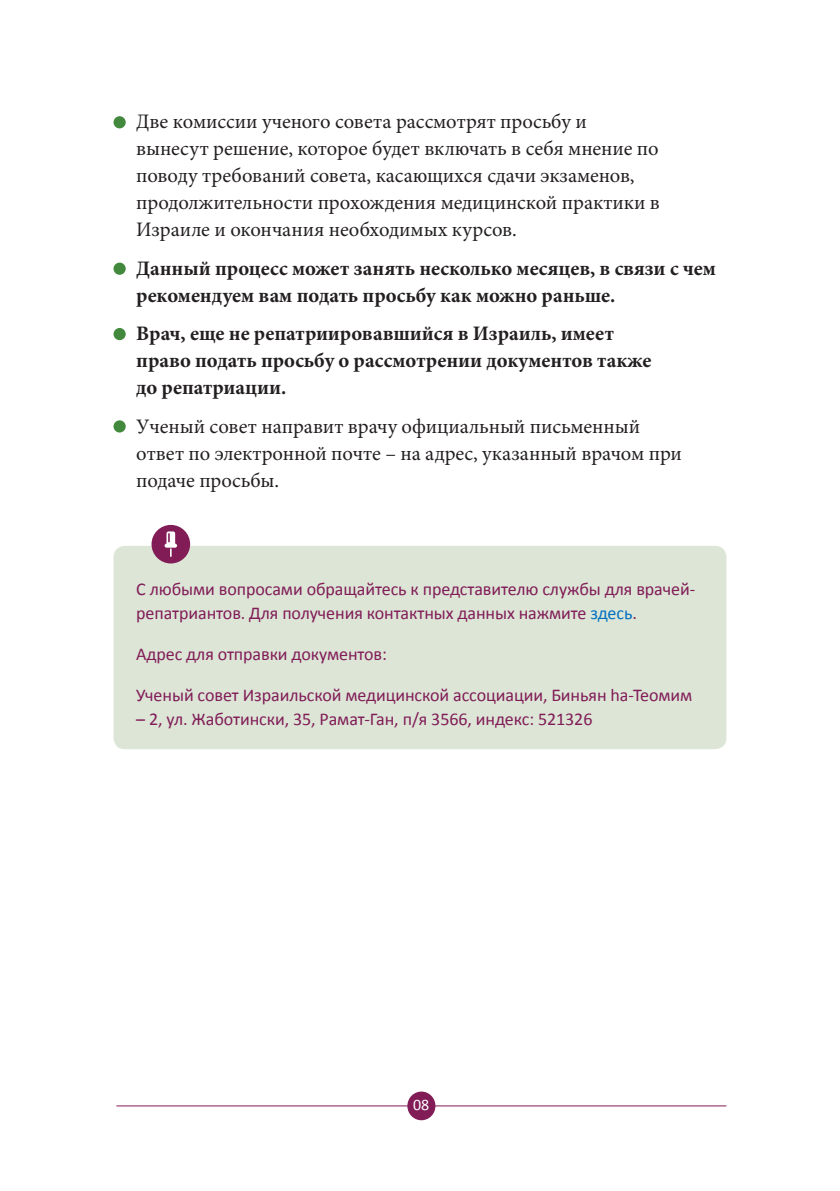
<style>
.page{position:relative;width:840px;height:1191px;background:#fff}
.page>*{position:absolute;margin:0;border:0;box-sizing:border-box;transform-origin:0 0}
.Text_ratz_List{font:20.6px/27px "Minion Pro";letter-spacing:-.005em;color:#231f20}
.Text_ratz_List-2{font:700 20.6px/27px "Minion Pro";letter-spacing:-.005em;color:#231f20}
.t1{font:18px "Calibri";letter-spacing:-.005em;color:#811c57}
.t2{font:16px "Calibri";color:#fff}
.s1{color:#0070c0}
</style>
<div class="page">
<hr style="left:117px;top:1105px;width:608px;height:1px;background:#811c57">
<div style="left:407px;top:1091px;width:28px;height:29px;background:#811c57;border-radius:50%"></div>
<div style="left:113px;top:116px;width:13px;height:12px;background:#43893d;border-radius:50%"></div>
<div style="left:113px;top:263px;width:13px;height:12px;background:#43893d;border-radius:50%"></div>
<div style="left:113px;top:328px;width:13px;height:12px;background:#43893d;border-radius:50%"></div>
<div style="left:113px;top:420px;width:13px;height:12px;background:#43893d;border-radius:50%"></div>
<div style="left:113px;top:546px;width:613px;height:203px;background:#dce5d6;border-radius:11px"></div>
<div style="left:151px;top:525px;width:39px;height:38px;background:#811c57;border-radius:50%"></div>
<svg style="left:164px;top:531px;width:13px;height:26px"></svg>
<p class="Text_ratz_List" style="left:136px;top:108px;width:525px">Две комиссии ученого совета рассмотрят просьбу и вынесут решение, которое будет включать в себя мнение по поводу требований совета, касающихся сдачи экзаменов, продолжительности прохождения медицинской практики в Израиле и окончания необходимых курсов.</p>
<p class="Text_ratz_List-2" style="left:136px;top:254px;width:581px">Данный процесс может занять несколько месяцев в, связи с чем рекомендуем вам подать просьбу как можно раньше.</p>
<p class="Text_ratz_List-2" style="left:136px;top:320px;width:516px">Врач, еще не репатриировавшийся в Израиль, имеет право подать просьбу о рассмотрении документов также до репатриации.</p>
<p class="Text_ratz_List" style="left:136px;top:412px;width:547px">Ученый совет направит врачу официальный письменный ответ по электронной почте – на адрес, указанный врачом при подаче просьбы.</p>
<p class="t1" style="left:136px;top:578px;width:560px">С любыми вопросами обращайтесь к представителю службы для врачей-</p>
<p class="t1" style="left:136px;top:602px;width:502px">репатриантов. Для получения контактных данных нажмите <span class="s1">здесь</span>.</p>
<p class="t1" style="left:136px;top:643px;width:252px">Адрес для отправки документов:</p>
<p class="t1" style="left:136px;top:684px;width:557px">Ученый совет Израильской медицинской ассоциации, Биньян hа-Теомим</p>
<p class="t1" style="left:136px;top:708px;width:457px">– 2, ул. Жаботински, 35, Рамат-Ган я/п, 3566, индекс: 521326</p>
<p class="t2" style="left:413px;top:1094px;width:18px">08</p>
</div>
